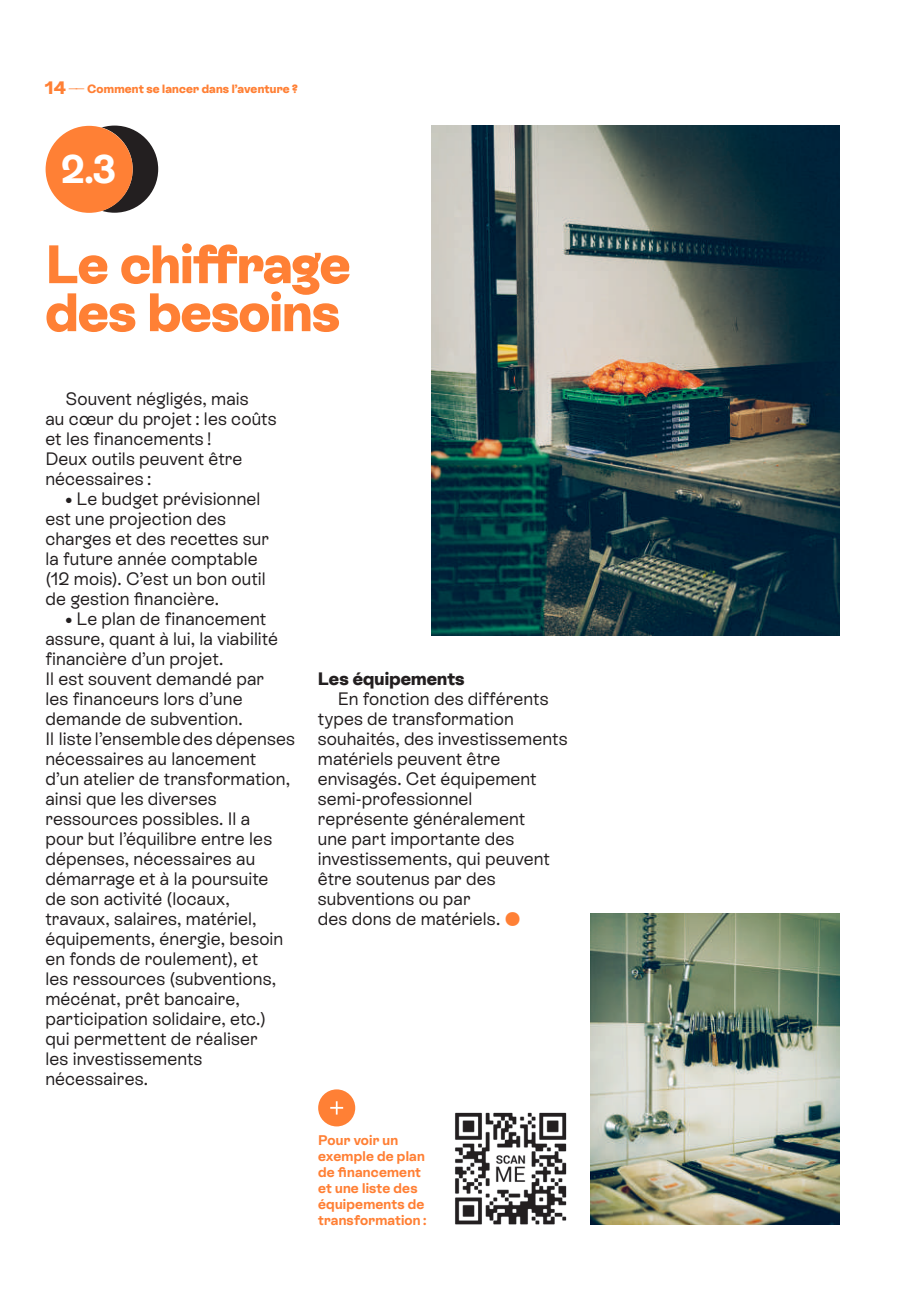
<style>
.page{position:relative;width:908px;height:1304px;background:#fff}
.page>*{position:absolute;margin:0;border:0;box-sizing:border-box;transform-origin:0 0}
.t1{font:800 54px/48px "Rebond Grotesque";letter-spacing:-.015em;color:#ff8035}
.t2{font:700 40px "Rebond Grotesque";color:#fff}
.t3{font:18px/20px "Rebond Grotesque";letter-spacing:.005em;color:#231f20}
.t4{font:800 18px "Rebond Grotesque";letter-spacing:.01em;color:#231f20}
.t5{font:700 14px/16px "Rebond Grotesque";letter-spacing:.015em;color:#ff8035}
.t6{font:800 12px "Rebond Grotesque";letter-spacing:.015em;color:#ff8035}
.s1{font-size:18px}
.s2{font-weight:300}
.s3{color:#ff8035}
</style>
<div class="page">
<img style="left:431px;top:125px;width:408px;height:511px">
<img style="left:590px;top:913px;width:249px;height:312px">
<div style="left:71px;top:126px;width:87px;height:87px;background:#231f20;border-radius:50%"></div>
<div style="left:46px;top:126px;width:87px;height:87px;background:#ff8035;border-radius:50%"></div>
<div style="left:318px;top:1089px;width:37px;height:37px;background:#ff8035;border-radius:50%"></div>
<svg style="left:330px;top:1101px;width:13px;height:14px"></svg>
<img style="left:455px;top:1113px;width:111px;height:112px">
<p class="t6" style="left:45px;top:80px;width:254px"><span class="s1">14</span> <span class="s2">——</span> Comment se lancer dans l’aventure ?</p>
<h2 class="t2" style="left:61px;top:142px;width:57px">2.3</h2>
<h1 class="t1" style="left:45px;top:237px;width:307px">Le chiffrage des besoins</h1>
<p class="t3" style="left:45px;top:388px;width:232px;text-indent:20px">Souvent négligés, mais<br>au cœur du projet : les coûts et les financements !<br>Deux outils peuvent être nécessaires :</p>
<p class="t3" style="left:45px;top:488px;width:225px;text-indent:20px">∙ Le budget prévisionnel est une projection des charges et des recettes sur la future année comptable (12 mois). C’est un bon outil de gestion financière.</p>
<p class="t3" style="left:45px;top:608px;width:251px;text-indent:20px">∙ Le plan de financement assure, quant à lui, la viabilité financière d’un projet.<br>Il est souvent demandé par<br>les financeurs lors d’une demande de subvention.<br>Il liste l’ensemble des dépenses nécessaires au lancement<br>d’un atelier de transformation, ainsi que les diverses ressources possibles. Il a<br>pour but l’équilibre entre les dépenses, nécessaires au démarrage et à la poursuite<br>de son activité (locaux, travaux, salaires, matériel, équipements, énergie, besoin en fonds de roulement), et<br>les ressources (subventions, mécénat, prêt bancaire, participation solidaire, etc.)<br>qui permettent de réaliser<br>les investissements nécessaires.</p>
<p class="t4" style="left:317px;top:667px;width:148px">Les équipements</p>
<p class="t3" style="left:317px;top:688px;width:251px;text-indent:20px">En fonction des différents types de transformation souhaités, des investissements matériels peuvent être envisagés. Cet équipement semi-professionnel représente généralement<br>une part importante des investissements, qui peuvent être soutenus par des subventions ou par<br>des dons de matériels. <span class="s3">●</span></p>
<p class="t5" style="left:318px;top:1131px;width:110px">Pour voir un exemple de plan de financement et une liste des équipements de transformation :</p>
</div>
